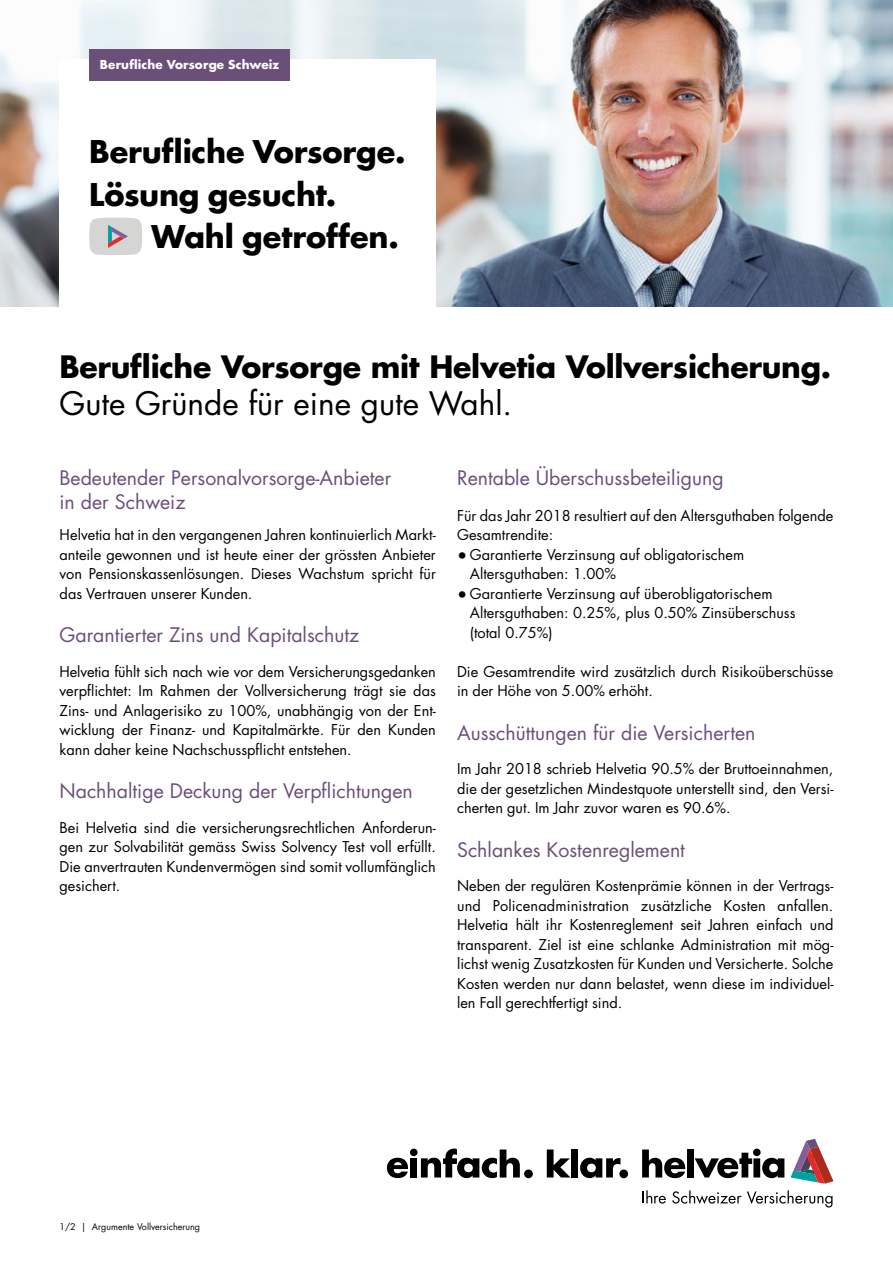
<style>
.page{position:relative;width:893px;height:1263px;background:#fff}
.page>*{position:absolute;margin:0;border:0;box-sizing:border-box;transform-origin:0 0}
.Headline_bold_20_24{font:31.5px "Futura Std";color:#000}
.t1{font:700 30.45px "Futura Std";letter-spacing:-.005em;color:#000}
.Headline_bold_20_24-2{font:700 30px "Futura Std";letter-spacing:-.01em;color:#000}
.Subtitle_A_book_13_1{font:19.5px/24px "Futura Std";color:#6a4f78}
.Copy_9_7_13_block{font:14.55px/19.5px "Futura Std";color:#000;text-align:justify}
.t2{font:700 12px "Futura Std";letter-spacing:.01em;color:#fff}
.Pagina_6pt{font:9px "Futura Std";color:#000}
.s1{font-size:17.25px}
</style>
<div class="page">
<img style="left:0;top:0;width:893px;height:306px">
<div style="left:60px;top:60px;width:376px;height:266px;background:#fff"></div>
<svg style="left:642px;top:1149px;width:43px;height:29px"></svg>
<div style="left:687px;top:1149px;width:7px;height:28px;background:#000"></div>
<svg style="left:695px;top:1148px;width:89px;height:30px"></svg>
<svg style="left:790px;top:1139px;width:43px;height:45px"></svg>
<svg style="left:643px;top:1190px;width:23px;height:13px"></svg>
<svg style="left:672px;top:1190px;width:69px;height:14px"></svg>
<svg style="left:747px;top:1190px;width:85px;height:17px"></svg>
<svg style="left:387px;top:1158px;width:21px;height:20px"></svg>
<div style="left:524px;top:1169px;width:9px;height:9px;background:#000;border-radius:50%"></div>
<svg style="left:580px;top:1158px;width:40px;height:20px"></svg>
<div style="left:619px;top:1169px;width:9px;height:9px;background:#000;border-radius:50%"></div>
<svg style="left:421px;top:1148px;width:99px;height:30px"></svg>
<div style="left:410px;top:1158px;width:7px;height:19px;background:#000"></div>
<div style="left:410px;top:1148px;width:8px;height:8px;background:#000;border-radius:50%"></div>
<svg style="left:547px;top:1149px;width:23px;height:28px"></svg>
<div style="left:571px;top:1149px;width:7px;height:28px;background:#000"></div>
<svg style="left:89px;top:218px;width:53px;height:37px;background:#cecccd"></svg>
<div style="left:89px;top:49px;width:201px;height:32px;background:#6a4f78"></div>
<p class="t2" style="left:100px;top:56px;width:181px">Berufliche Vorsorge Schweiz</p>
<p class="t1" style="left:89px;top:132px;width:318px">Berufliche Vorsorge.</p>
<p class="t1" style="left:89px;top:174px;width:248px">Lösung gesucht.</p>
<p class="t1" style="left:152px;top:216px;width:249px">Wahl getroffen.</p>
<p class="Headline_bold_20_24-2" style="left:60px;top:347px;width:773px">Berufliche Vorsorge mit Helvetia Vollversicherung.</p>
<p class="Headline_bold_20_24" style="left:60px;top:383px;width:454px">Gute Gründe für eine gute Wahl.</p>
<p class="Subtitle_A_book_13_1" style="left:60px;top:466px;width:333px">Bedeutender Personalvorsorge-Anbieter in der Schweiz</p>
<p class="Copy_9_7_13_block" style="left:60px;top:525px;width:378px">Helvetia hat in den vergangenen Jahren kontinuierlich Markt&shy;anteile gewonnen und ist heute einer der grössten Anbieter von Pensionskassenlösungen. Dieses Wachstum spricht für das Vertrauen unserer Kunden.</p>
<p class="Subtitle_A_book_13_1" style="left:60px;top:623px;width:301px">Garantierter Zins und Kapitalschutz</p>
<p class="Copy_9_7_13_block" style="left:60px;top:662px;width:378px">Helvetia fühlt sich nach wie vor dem Versicherungsgedanken verpflichtet: Im Rahmen der Vollversicherung trägt sie das Zins- und Anlagerisiko zu 100%, unabhängig von der Ent&shy;wicklung der Finanz- und Kapitalmärkte. Für den Kunden kann daher keine Nachschusspflicht entstehen.</p>
<p class="Subtitle_A_book_13_1" style="left:60px;top:779px;width:355px">Nachhaltige Deckung der Verpflichtungen</p>
<p class="Copy_9_7_13_block" style="left:60px;top:818px;width:378px">Bei Helvetia sind die versicherungsrechtlichen Anforderun&shy;gen zur Solvabilität gemäss Swiss Solvency Test voll erfüllt.<br>Die anvertrauten Kundenvermögen sind somit vollumfänglich gesichert.</p>
<p class="Subtitle_A_book_13_1" style="left:457px;top:466px;width:268px">Rentable Überschussbeteiligung</p>
<p class="Copy_9_7_13_block" style="left:457px;top:506px;width:378px">Für das Jahr 2018 resultiert auf den Altersguthaben folgende<br>Gesamtrendite:</p>
<p class="Copy_9_7_13_block" style="left:470px;top:545px;width:276px;text-indent:-13px"><span class="s1">•</span> Garantierte Verzinsung auf obligatorischem<br>Altersguthaben: 1.00%</p>
<p class="Copy_9_7_13_block" style="left:470px;top:584px;width:327px;text-align:left;text-indent:-13px"><span class="s1">•</span> Garantierte Verzinsung auf überobligatorischem<br>Altersguthaben: 0.25%, plus 0.50% Zinsüberschuss (total 0.75%)</p>
<p class="Copy_9_7_13_block" style="left:457px;top:662px;width:378px">Die Gesamtrendite wird zusätzlich durch Risikoüberschüsse in der Höhe von 5.00% erhöht.</p>
<p class="Subtitle_A_book_13_1" style="left:457px;top:721px;width:300px">Ausschüttungen für die Versicherten</p>
<p class="Copy_9_7_13_block" style="left:457px;top:759px;width:378px">Im Jahr 2018 schrieb Helvetia 90.5% der Bruttoeinnahmen, die der gesetzlichen Mindestquote unterstellt sind, den Versi&shy;cherten gut. Im Jahr zuvor waren es 90.6%.</p>
<p class="Subtitle_A_book_13_1" style="left:457px;top:838px;width:229px">Schlankes Kostenreglement</p>
<p class="Copy_9_7_13_block" style="left:457px;top:876px;width:378px">Neben der regulären Kostenprämie können in der Vertrags&shy;und Policenadministration zusätzliche Kosten anfallen.<br>Helvetia hält ihr Kostenreglement seit Jahren einfach und transparent. Ziel ist eine schlanke Administration mit mög&shy;lichst wenig Zusatzkosten für Kunden und Versicherte. Solche Kosten werden nur dann belastet, wenn diese im individuel&shy;len Fall gerechtfertigt sind.</p>
<p class="Pagina_6pt" style="left:60px;top:1221px;width:142px">1/2 | Argumente Vollversicherung</p>
</div>
